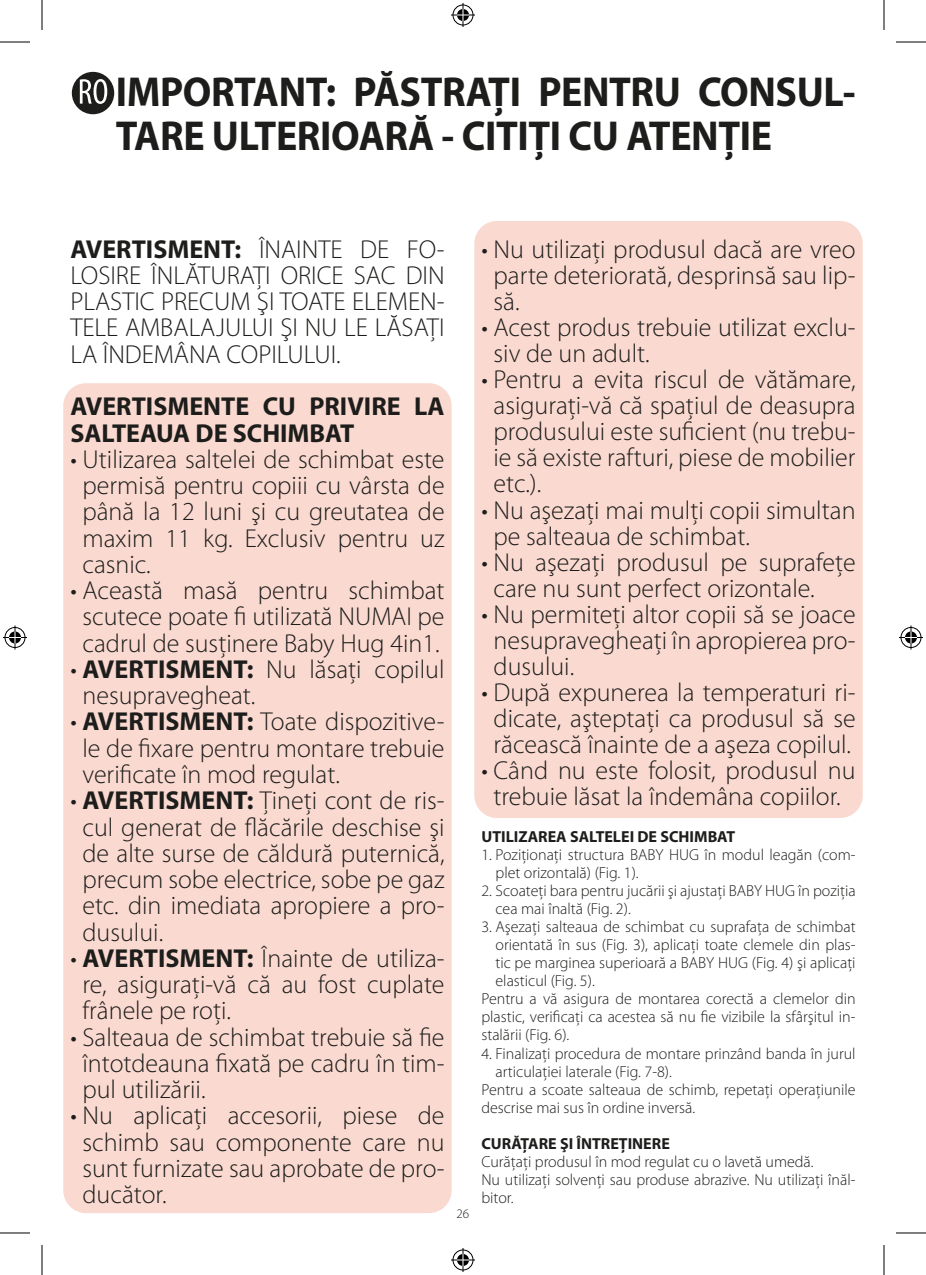
<style>
.page{position:relative;width:926px;height:1275px;background:#fff}
.page>*{position:absolute;margin:0;border:0;box-sizing:border-box;transform-origin:0 0}
.t1{font:700 42px/44px "Myriad Pro";letter-spacing:-.01em;color:#1d1d1b;scale:.95 1}
.t2{font:300 26px/26.2px "Myriad Pro";color:#1d1d1b;text-align:justify}
.t3{font:700 26px/26.2px "Myriad Pro";color:#1d1d1b}
.t4{font:300 16px/18px "Myriad Pro";color:#1d1d1b}
.t5{font:700 16px "Myriad Pro";color:#1d1d1b}
.t6{font:300 13px "Myriad Pro";color:#1d1d1b}
.s1{font-weight:700}
</style>
<div class="page">
<div style="left:63px;top:383px;width:389px;height:830px;background:#fad9d0;border-radius:23px"></div>
<div style="left:474px;top:221px;width:389px;height:597px;background:#fad9d0;border-radius:23px"></div>
<div style="left:72px;top:72px;width:42px;height:42px;background:#1d1d1b;border-radius:50%"></div>
<svg style="left:80px;top:79px;width:27px;height:25px"></svg>
<hr style="left:0;top:42px;width:30px;height:1px;background:#000">
<hr style="left:896px;top:42px;width:30px;height:1px;background:#000">
<hr style="left:0;top:1232px;width:30px;height:1px;background:#000">
<hr style="left:896px;top:1232px;width:30px;height:1px;background:#000">
<hr style="left:42px;top:0;width:1px;height:30px;background:#000">
<hr style="left:42px;top:1245px;width:1px;height:30px;background:#000">
<hr style="left:884px;top:0;width:1px;height:30px;background:#000">
<hr style="left:884px;top:1245px;width:1px;height:30px;background:#000">
<svg style="left:451px;top:3px;width:24px;height:24px"></svg>
<svg style="left:451px;top:1248px;width:24px;height:24px"></svg>
<svg style="left:3px;top:625px;width:24px;height:24px"></svg>
<svg style="left:899px;top:625px;width:24px;height:24px"></svg>
<p class="t1" style="left:116px;top:69px;width:780px">IMPORTANT: PĂSTRAŢI PENTRU CONSUL-<br>TARE ULTERIOARĂ - CITIŢI CU ATENŢIE</p>
<p class="t2" style="left:70px;top:236px;width:376px"><span class="s1">AVERTISMENT:</span> ÎNAINTE DE FO-LOSIRE ÎNLĂTURAŢI ORICE SAC DIN PLASTIC PRECUM ŞI TOATE ELEMEN-TELE AMBALAJULUI ŞI NU LE LĂSAŢI LA ÎNDEMÂNA COPILULUI.</p>
<p class="t3" style="left:70px;top:392px;width:376px">AVERTISMENTE CU PRIVIRE LA<br>SALTEAUA DE SCHIMBAT</p>
<p class="t2" style="left:82px;top:446px;width:364px;text-indent:-12px">• Utilizarea saltelei de schimbat este permisă pentru copiii cu vârsta de până la 12 luni şi cu greutatea de maxim 11 kg. Exclusiv pentru uz casnic.</p>
<p class="t2" style="left:70px;top:577px;width:376px;text-align:center">• Această masă pentru schimbat scutece poate fi utilizată NUMAI pe cadrul de susținere Baby Hug 4in1.</p>
<p class="t2" style="left:82px;top:656px;width:364px;text-indent:-12px">• <span class="s1">AVERTISMENT:</span> Nu lăsați copilul nesupravegheat.</p>
<p class="t2" style="left:82px;top:708px;width:364px;text-indent:-12px">• <span class="s1">AVERTISMENT:</span> Toate dispozitive&shy;le de fixare pentru montare trebuie verificate în mod regulat.</p>
<p class="t2" style="left:82px;top:787px;width:364px;text-indent:-12px">• <span class="s1">AVERTISMENT:</span> Ţineţi cont de ris&shy;cul generat de flăcările deschise şi de alte surse de căldură puternică, precum sobe electrice, sobe pe gaz etc. din imediata apropiere a pro&shy;dusului.</p>
<p class="t2" style="left:82px;top:944px;width:364px;text-indent:-12px">• <span class="s1">AVERTISMENT:</span> Înainte de utiliza&shy;re, asiguraţi-vă că au fost cuplate frânele pe roţi.</p>
<p class="t2" style="left:82px;top:1023px;width:364px;text-indent:-12px">• Salteaua de schimbat trebuie să fie întotdeauna fixată pe cadru în tim&shy;pul utilizării.</p>
<p class="t2" style="left:82px;top:1102px;width:364px;text-indent:-12px">• Nu aplicaţi accesorii, piese de schimb sau componente care nu sunt furnizate sau aprobate de pro&shy;ducător.</p>
<p class="t6" style="left:457px;top:1205px;width:14px">26</p>
<p class="t2" style="left:493px;top:236px;width:364px;text-indent:-12px">• Nu utilizaţi produsul dacă are vreo parte deteriorată, desprinsă sau lip&shy;să.</p>
<p class="t2" style="left:493px;top:314px;width:364px;text-indent:-12px">• Acest produs trebuie utilizat exclu&shy;siv de un adult.</p>
<p class="t2" style="left:493px;top:366px;width:364px;text-indent:-12px">• Pentru a evita riscul de vătămare, asiguraţi-vă că spaţiul de deasupra produsului este suficient (nu trebu&shy;ie să existe rafturi, piese de mobilier etc.).</p>
<p class="t2" style="left:493px;top:496px;width:364px;text-indent:-12px">• Nu aşezaţi mai mulţi copii simultan pe salteaua de schimbat.</p>
<p class="t2" style="left:493px;top:549px;width:364px;text-indent:-12px">• Nu aşezaţi produsul pe suprafeţe care nu sunt perfect orizontale.</p>
<p class="t2" style="left:493px;top:601px;width:364px;text-indent:-12px">• Nu permiteţi altor copii să se joace nesupravegheaţi în apropierea pro&shy;dusului.</p>
<p class="t2" style="left:481px;top:679px;width:376px;text-align:center">• După expunerea la temperaturi ri&shy;dicate, aşteptaţi ca produsul să se răcească înainte de a aşeza copilul.</p>
<p class="t2" style="left:481px;top:757px;width:376px;text-align:center">• Când nu este folosit, produsul nu trebuie lăsat la îndemâna copiilor.</p>
<p class="t5" style="left:481px;top:825px;width:255px">UTILIZAREA SALTELEI DE SCHIMBAT</p>
<p class="t4" style="left:495px;top:845px;width:362px;text-indent:-14px">1. Poziţionaţi structura BABY HUG în modul leagăn (com&shy;plet orizontală) (Fig. 1).</p>
<p class="t4" style="left:495px;top:881px;width:362px;text-indent:-14px">2. Scoateţi bara pentru jucării şi ajustaţi BABY HUG în poziţia cea mai înaltă (Fig. 2).</p>
<p class="t4" style="left:495px;top:917px;width:362px;text-align:justify;text-indent:-14px">3. Aşezaţi salteaua de schimbat cu suprafaţa de schimbat orientată în sus (Fig. 3), aplicaţi toate clemele din plas&shy;tic pe marginea superioară a BABY HUG (Fig. 4) şi aplicaţi elasticul (Fig. 5).</p>
<p class="t4" style="left:481px;top:989px;width:376px;text-align:justify">Pentru a vă asigura de montarea corectă a clemelor din plastic, verificaţi ca acestea să nu fie vizibile la sfârşitul in&shy;stalării (Fig. 6).</p>
<p class="t4" style="left:495px;top:1044px;width:362px;text-indent:-14px">4. Finalizaţi procedura de montare prinzând banda în jurul articulaţiei laterale (Fig. 7-8).</p>
<p class="t4" style="left:481px;top:1080px;width:376px">Pentru a scoate salteaua de schimb, repetaţi operațiunile descrise mai sus în ordine inversă.</p>
<p class="t5" style="left:481px;top:1133px;width:190px">CURĂŢARE ŞI ÎNTREŢINERE</p>
<p class="t4" style="left:481px;top:1152px;width:334px">Curăţaţi produsul în mod regulat cu o lavetă umedă.</p>
<p class="t4" style="left:481px;top:1170px;width:376px">Nu utilizaţi solvenţi sau produse abrazive. Nu utilizaţi înăl&shy;bitor.</p>
</div>
